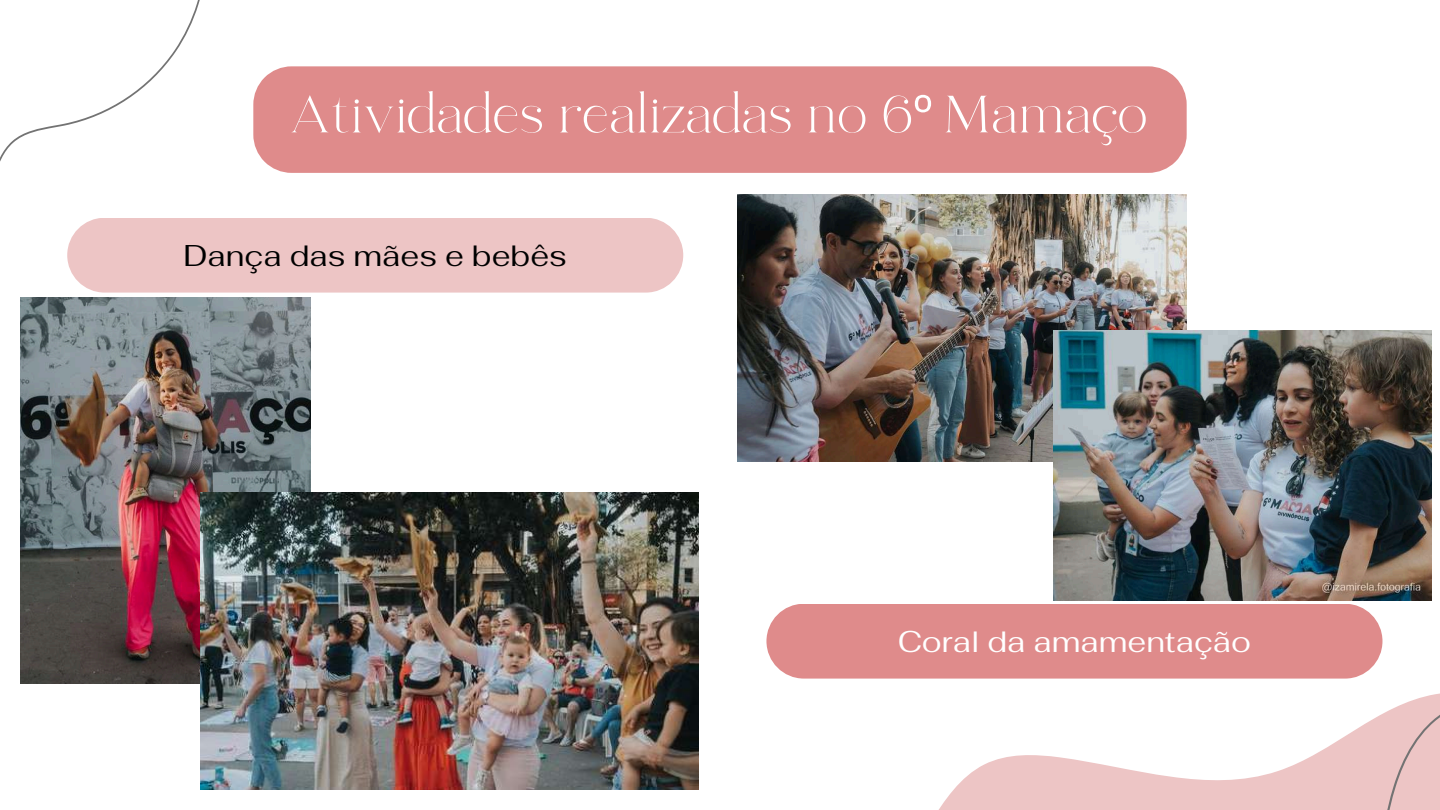
<style>
.page{position:relative;width:1440px;height:810px;background:#fff}
.page>*{position:absolute;margin:0;border:0;box-sizing:border-box;transform-origin:0 0}
.t1{font:52px "RTL Ansam Ansam";color:#fff}
.t2{font:30px "Fahkwang";color:#000}
.t3{font:30px "Fahkwang";color:#fff}
.s1{font-family:"Noto Sans"}
</style>
<div class="page">
<div style="left:67px;top:218px;width:616px;height:75px;background:#edc5c5;border-radius:37px"></div>
<div style="left:766px;top:604px;width:616px;height:75px;background:#df8b8b;border-radius:37px"></div>
<svg style="left:853px;top:447px;width:579px;height:363px"></svg>
<svg style="left:1163px;top:657px;width:277px;height:153px"></svg>
<svg style="left:0;top:0;width:222px;height:293px"></svg>
<div style="left:253px;top:66px;width:934px;height:107px;background:#df8b8b"></div>
<img style="left:20px;top:297px;width:291px;height:386px">
<img style="left:200px;top:493px;width:498px;height:297px">
<img style="left:738px;top:194px;width:449px;height:267px">
<img style="left:1054px;top:331px;width:377px;height:269px">
<p class="t1" style="left:291px;top:83px;width:859px">Atividades realizadas no 6<span class="s1">º</span> Mamaço</p>
<p class="t2" style="left:184px;top:236px;width:385px">Dança das mães e bebês</p>
<p class="t3" style="left:898px;top:622px;width:355px">Coral da amamentação</p>
</div>
